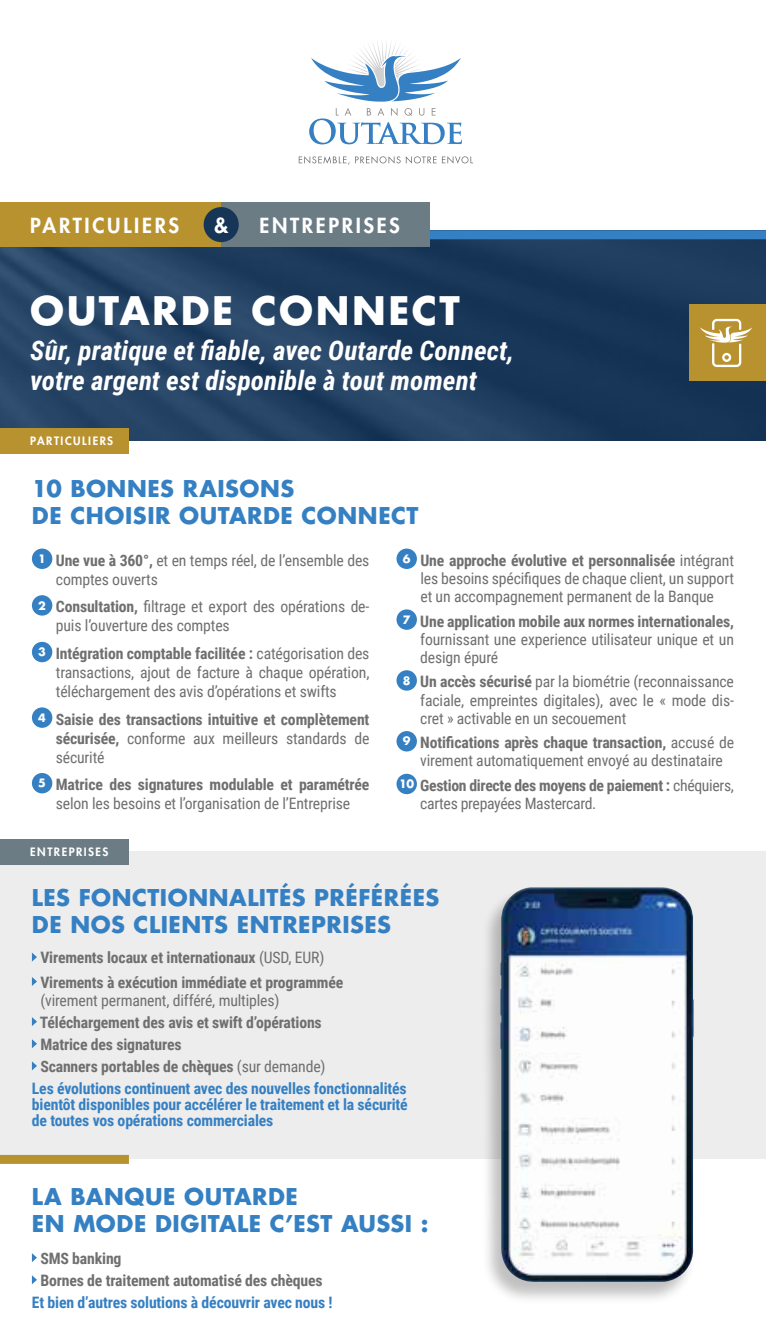
<style>
.page{position:relative;width:766px;height:1340px;background:#fff}
.page>*{position:absolute;margin:0;border:0;box-sizing:border-box;transform-origin:0 0}
.t1{font:700 38.25px "Futura Std";letter-spacing:.065em;color:#fff}
.t2{font:italic 700 27px/29.2px "Roboto Condensed";letter-spacing:.005em;color:#fff}
.t3{font:700 22.5px/27px "Futura Std";letter-spacing:.025em;color:#3580c3}
.t4{font:800 20.25px "Futura Std";letter-spacing:.13em;color:#fff}
.t5{font:15.75px/18.2px "Roboto Condensed";letter-spacing:-.01em;color:#706f6f;text-align:justify}
.t6{font:700 15.75px/18.9px "Roboto Condensed";letter-spacing:-.01em;color:#706f6f}
.t7{font:700 15.75px/15.8px "Roboto Condensed";letter-spacing:-.01em;color:#3580c3}
.t8{font:800 11.25px "Futura Std";letter-spacing:.135em;color:#fff}
.s1{font-weight:700}
.s2{font-weight:400}
</style>
<div class="page">
<div style="left:0;top:851px;width:765px;height:308px;background:#ededed"></div>
<img style="left:0;top:239px;width:765px;height:202px">
<div style="left:0;top:230px;width:765px;height:9px;background:#3580c3"></div>
<div style="left:0;top:1154px;width:129px;height:9px;background:#b99230"></div>
<div style="left:32px;top:548px;width:20px;height:21px;background:#3580c3;border-radius:50%"></div>
<div style="left:32px;top:595px;width:20px;height:20px;background:#3580c3;border-radius:50%"></div>
<div style="left:32px;top:642px;width:20px;height:20px;background:#3580c3;border-radius:50%"></div>
<div style="left:32px;top:707px;width:20px;height:20px;background:#3580c3;border-radius:50%"></div>
<div style="left:32px;top:773px;width:20px;height:20px;background:#3580c3;border-radius:50%"></div>
<div style="left:396px;top:548px;width:21px;height:21px;background:#3580c3;border-radius:50%"></div>
<div style="left:396px;top:609px;width:21px;height:21px;background:#3580c3;border-radius:50%"></div>
<div style="left:396px;top:670px;width:21px;height:20px;background:#3580c3;border-radius:50%"></div>
<div style="left:396px;top:731px;width:21px;height:20px;background:#3580c3;border-radius:50%"></div>
<div style="left:396px;top:773px;width:21px;height:21px;background:#3580c3;border-radius:50%"></div>
<div style="left:689px;top:305px;width:76px;height:76px;background:#b99230"></div>
<svg style="left:32px;top:1253px;width:5px;height:9px"></svg>
<svg style="left:32px;top:1275px;width:5px;height:9px"></svg>
<svg style="left:32px;top:952px;width:5px;height:9px"></svg>
<svg style="left:32px;top:977px;width:5px;height:9px"></svg>
<svg style="left:32px;top:1017px;width:5px;height:9px"></svg>
<svg style="left:32px;top:1039px;width:5px;height:9px"></svg>
<svg style="left:32px;top:1061px;width:5px;height:9px"></svg>
<div style="left:0;top:202px;width:221px;height:45px;background:#b99230"></div>
<div style="left:0;top:428px;width:129px;height:25px;background:#b99230"></div>
<div style="left:0;top:838px;width:129px;height:26px;background:#6b7c85"></div>
<div style="left:221px;top:202px;width:208px;height:45px;background:#6b7c85"></div>
<div style="left:203px;top:207px;width:36px;height:35px;background:#173557;border-radius:50%"></div>
<svg style="left:700px;top:319px;width:52px;height:48px"></svg>
<div style="left:481px;top:887px;width:216px;height:417px;background:#000;opacity:.25"></div>
<img style="left:500px;top:887px;width:194px;height:394px">
<svg style="left:309px;top:108px;width:153px;height:36px"></svg>
<svg style="left:311px;top:42px;width:149px;height:60px"></svg>
<svg style="left:298px;top:156px;width:175px;height:9px"></svg>
<p class="t4" style="left:30px;top:213px;width:150px">PARTICULIERS</p>
<p class="t4" style="left:214px;top:213px;width:16px">&amp;</p>
<p class="t4" style="left:259px;top:213px;width:142px">ENTREPRISES</p>
<h1 class="t1" style="left:30px;top:285px;width:431px">OUTARDE CONNECT</h1>
<h2 class="t2" style="left:30px;top:335px;width:485px">Sûr, pratique et fiable, avec Outarde Connect, votre argent est disponible à tout moment</h2>
<p class="t8" style="left:30px;top:434px;width:84px">PARTICULIERS</p>
<h3 class="t3" style="left:32px;top:474px;width:388px">10 BONNES RAISONS<br>DE CHOISIR OUTARDE CONNECT</h3>
<p class="t5" style="left:56px;top:550px;width:315px;line-height:18.9px;text-indent:-18px"><sup>1</sup> <span class="s1">Une vue à 360°,</span> et en temps réel, de l’ensemble des comptes ouverts</p>
<p class="t5" style="left:56px;top:597px;width:315px;line-height:18.9px;text-indent:-18px"><sup>2</sup> <span class="s1">Consultation,</span> filtrage et export des opérations de&shy;puis l’ouverture des comptes</p>
<p class="t5" style="left:56px;top:643px;width:315px;line-height:18.9px;text-indent:-18px"><sup>3</sup> <span class="s1">Intégration comptable facilitée :</span> catégorisation des transactions, ajout de facture à chaque opération, téléchargement des avis d’opérations et swifts</p>
<p class="t6" style="left:56px;top:709px;width:315px;text-align:justify;text-indent:-18px"><sup>4</sup> Saisie des transactions intuitive et complètement sécurisée, <span class="s2">conforme aux meilleurs standards de sécurité</span></p>
<p class="t5" style="left:38px;top:774px;width:332px;line-height:18.9px;text-align:center"><sup>5</sup> <span class="s1">Matrice des signatures modulable et paramétrée </span>selon les besoins et l’organisation de l’Entreprise</p>
<p class="t8" style="left:30px;top:845px;width:80px">ENTREPRISES</p>
<p class="t5" style="left:420px;top:550px;width:315px;text-indent:-18px"><sup>6</sup> <span class="s1">Une approche évolutive et personnalisée</span> intégrant les besoins spécifiques de chaque client, un support et un accompagnement permanent de la Banque</p>
<p class="t5" style="left:420px;top:611px;width:315px;text-indent:-17px"><sup>7</sup> <span class="s1">Une application mobile aux normes internationales, </span>fournissant une experience utilisateur unique et un design épuré</p>
<p class="t5" style="left:420px;top:672px;width:315px;text-indent:-17px"><sup>8</sup> <span class="s1">Un accès sécurisé</span> par la biométrie (reconnaissance faciale, empreintes digitales), avec le « mode dis&shy;cret » activable en un secouement</p>
<p class="t5" style="left:403px;top:733px;width:332px;text-align:center"><sup>9</sup> <span class="s1">Notifications après chaque transaction,</span> accusé de virement automatiquement envoyé au destinataire</p>
<p class="t5" style="left:420px;top:775px;width:315px;text-indent:-21px"><sup>10</sup> <span class="s1">Gestion directe des moyens de paiement :</span> chéquiers, cartes prepayées Mastercard.</p>
<h3 class="t3" style="left:32px;top:884px;width:409px">LES FONCTIONNALITÉS PRÉFÉRÉES<br>DE NOS CLIENTS ENTREPRISES</h3>
<p class="t6" style="left:40px;top:944px;width:304px;line-height:24.3px">Virements locaux et internationaux <span class="s2">(USD, EUR)<br></span>Virements à exécution immédiate et programmée</p>
<p class="t5" style="left:40px;top:990px;width:241px">(virement permanent, différé, multiples)</p>
<p class="t6" style="left:40px;top:1012px;width:283px">Téléchargement des avis et swift d’opérations</p>
<p class="t6" style="left:40px;top:1034px;width:143px">Matrice des signatures</p>
<p class="t6" style="left:40px;top:1056px;width:287px">Scanners portables de chèques <span class="s2">(sur demande)</span></p>
<p class="t7" style="left:32px;top:1080px;width:376px">Les évolutions continuent avec des nouvelles fonctionnalités</p>
<p class="t7" style="left:32px;top:1095px;width:377px">bientôt disponibles pour accélérer le traitement et la sécurité de toutes vos opérations commerciales</p>
<h3 class="t3" style="left:32px;top:1182px;width:398px">LA BANQUE OUTARDE<br>EN MODE DIGITALE C’EST AUSSI :</h3>
<p class="t6" style="left:40px;top:1246px;width:284px;line-height:22.1px">SMS banking<br>Bornes de traitement automatisé des chèques</p>
<p class="t7" style="left:32px;top:1293px;width:302px">Et bien d’autres solutions à découvrir avec nous !</p>
</div>
